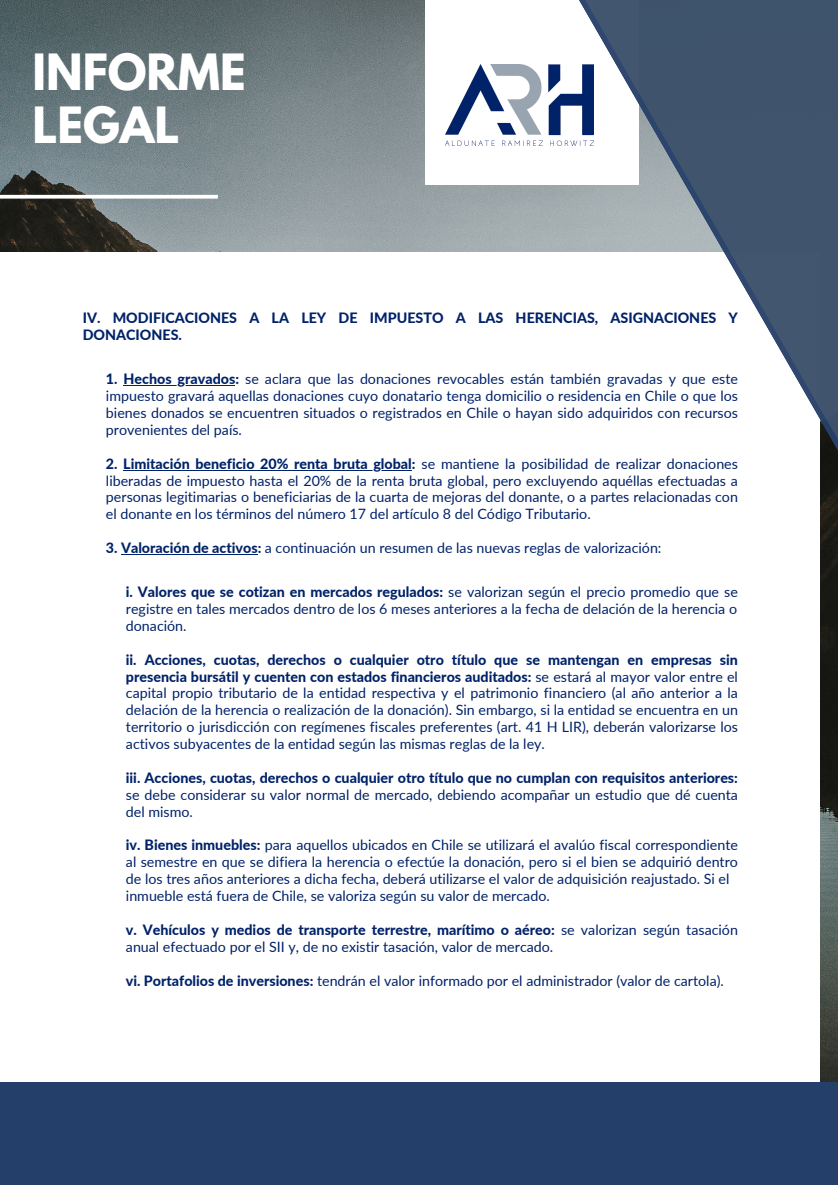
<style>
.page{position:relative;width:838px;height:1185px;background:#fff}
.page>*{position:absolute;margin:0;border:0;box-sizing:border-box;transform-origin:0 0}
.t1{font:700 44.25px/52.5px "League Spartan";color:#fff}
.t2{font:14.25px/16.9px "Lato";color:#002269;text-align:justify}
.t3{font:800 14.25px/16.9px "Lato";color:#002269}
.s1{font-weight:800}
</style>
<div class="page">
<img style="left:0;top:0;width:837px;height:1082px">
<div style="left:0;top:252px;width:819px;height:932px;background:#fff"></div>
<div style="left:425px;top:0;width:213px;height:184px;background:#fff"></div>
<img style="left:445px;top:64px;width:64px;height:82px">
<hr style="left:0;top:195px;width:218px;height:3px;background:#fff">
<svg style="left:509px;top:64px;width:15px;height:188px"></svg>
<svg style="left:524px;top:0;width:313px;height:757px"></svg>
<div style="left:0;top:1082px;width:837px;height:102px;background:#253f6b"></div>
<hr style="left:123px;top:385px;width:112px;height:1px;background:#002269">
<hr style="left:123px;top:469px;width:289px;height:1px;background:#002269">
<hr style="left:121px;top:554px;width:136px;height:1px;background:#002269">
<p class="t1" style="left:32px;top:52px;width:215px">INFORME<br>LEGAL</p>
<p class="t3" style="left:83px;top:309px;width:656px">IV. MODIFICACIONES A LA LEY DE IMPUESTO A LAS HERENCIAS, ASIGNACIONES Y<br>DONACIONES.</p>
<p class="t2" style="left:106px;top:370px;width:633px"><span class="s1">1. Hechos gravados:</span> se aclara que las donaciones revocables están también gravadas y que este</p>
<p class="t2" style="left:106px;top:387px;width:633px">impuesto gravará aquellas donaciones cuyo donatario tenga domicilio o residencia en Chile o que los bienes donados se encuentren situados o registrados en Chile o hayan sido adquiridos con recursos provenientes del país.</p>
<p class="t2" style="left:106px;top:454px;width:633px"><span class="s1">2. Limitación beneficio 20% renta bruta global:</span> se mantiene la posibilidad de realizar donaciones</p>
<p class="t2" style="left:106px;top:471px;width:633px">liberadas de impuesto hasta el 20% de la renta bruta global, pero excluyendo aquéllas efectuadas a personas legitimarias o beneficiarias de la cuarta de mejoras del donante, o a partes relacionadas con el donante en los términos del número 17 del artículo 8 del Código Tributario.</p>
<p class="t2" style="left:106px;top:539px;width:557px"><span class="s1">3. Valoración de activos:</span> a continuación un resumen de las nuevas reglas de valorización:</p>
<p class="t2" style="left:126px;top:583px;width:613px"><span class="s1">i. Valores que se cotizan en mercados regulados:</span> se valorizan según el precio promedio que se registre en tales mercados dentro de los 6 meses anteriores a la fecha de delación de la herencia o</p>
<p class="t2" style="left:126px;top:616px;width:62px">donación.</p>
<p class="t2" style="left:126px;top:650px;width:613px"><span class="s1">ii. Acciones, cuotas, derechos o cualquier otro título que se mantengan en empresas sin presencia bursátil y cuenten con estados financieros auditados:</span> se estará al mayor valor entre el capital propio tributario de la entidad respectiva y el patrimonio financiero (al año anterior a la delación de la herencia o realización de la donación). Sin embargo, si la entidad se encuentra en un territorio o jurisdicción con regímenes fiscales preferentes (art. 41 H LIR), deberán valorizarse los activos subyacentes de la entidad según las mismas reglas de la ley.</p>
<p class="t2" style="left:126px;top:768px;width:613px"><span class="s1">iii. Acciones, cuotas, derechos o cualquier otro título que no cumplan con requisitos anteriores: </span>se debe considerar su valor normal de mercado, debiendo acompañar un estudio que dé cuenta del mismo.</p>
<p class="t2" style="left:126px;top:836px;width:613px"><span class="s1">iv. Bienes inmuebles:</span> para aquellos ubicados en Chile se utilizará el avalúo fiscal correspondiente al semestre en que se difiera la herencia o efectúe la donación, pero si el bien se adquirió dentro de los tres años anteriores a dicha fecha, deberá utilizarse el valor de adquisición reajustado. Si el</p>
<p class="t2" style="left:126px;top:886px;width:425px">inmueble está fuera de Chile, se valoriza según su valor de mercado.</p>
<p class="t2" style="left:126px;top:920px;width:613px"><span class="s1">v. Vehículos y medios de transporte terrestre, marítimo o aéreo:</span> se valorizan según tasación anual efectuado por el SII y, de no existir tasación, valor de mercado.</p>
<p class="t2" style="left:126px;top:971px;width:599px"><span class="s1">vi. Portafolios de inversiones:</span> tendrán el valor informado por el administrador (valor de cartola).</p>
</div>
